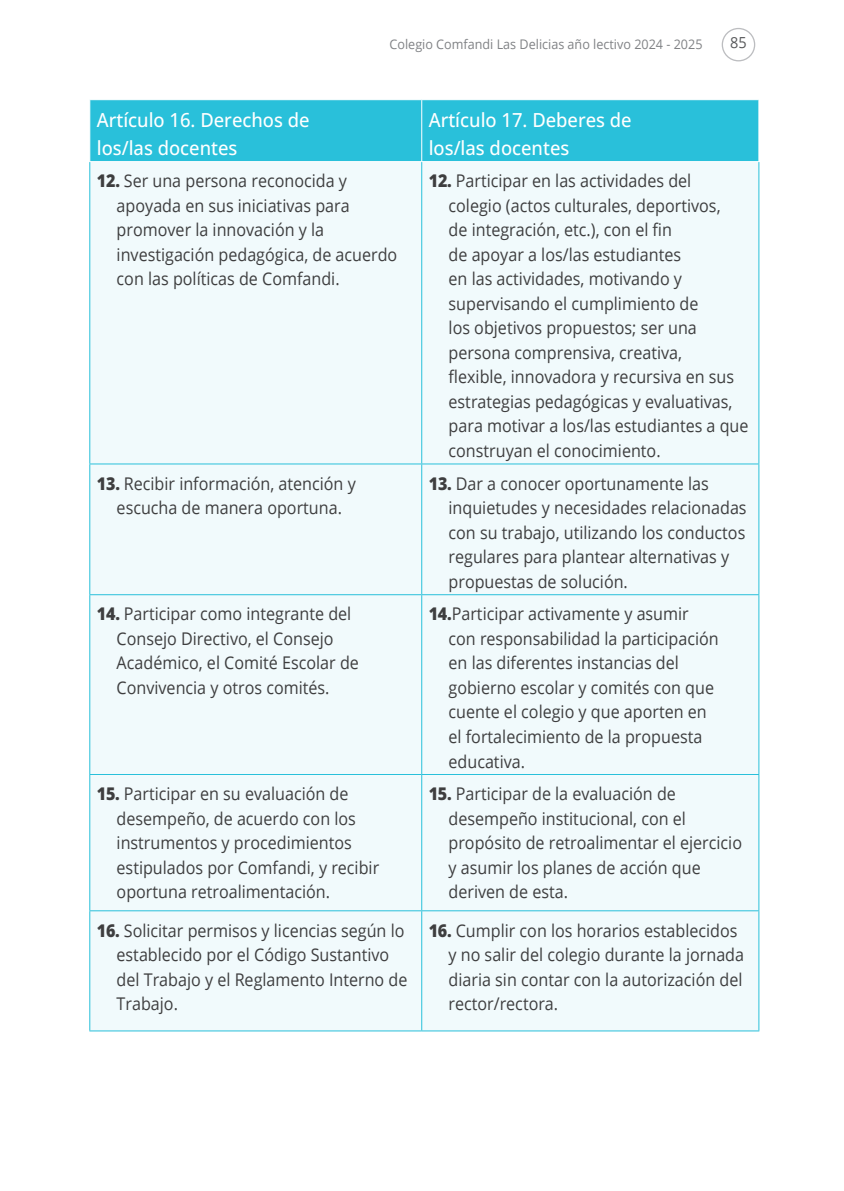
<style>
.page{position:relative;width:844px;height:1191px;background:#fff}
.page>*{position:absolute;margin:0;border:0;box-sizing:border-box;transform-origin:0 0}
.t1{font:500 19.43px/27.3px "Open Sans";color:#fff;scale:.95 1}
.t2{font:17.5px/24.5px "Open Sans";color:#3e3e3f;scale:.92 1}
.t3{font:15.22px "Open Sans";color:#57585a;scale:.95 1}
.t4{font:13.3px "Open Sans";color:#808285;scale:.95 1}
.s1{font-weight:800}
</style>
<div class="page">
<div style="left:721px;top:28px;width:34px;height:33px;border:1px solid #bcbdc0;border-radius:50%"></div>
<div style="left:90px;top:100px;width:668px;height:61px;background:#29c0da"></div>
<div style="left:90px;top:162px;width:668px;height:868px;background:#f1fafc"></div>
<hr style="left:421px;top:100px;width:1px;height:61px;background:#fff">
<hr style="left:89px;top:162px;width:1px;height:301px;background:#29c0da">
<hr style="left:421px;top:162px;width:1px;height:301px;background:#29c0da">
<hr style="left:758px;top:162px;width:1px;height:301px;background:#29c0da">
<hr style="left:89px;top:463px;width:332px;height:1px;background:#29c0da">
<hr style="left:89px;top:464px;width:1px;height:130px;background:#29c0da">
<hr style="left:421px;top:463px;width:338px;height:1px;background:#29c0da">
<hr style="left:421px;top:464px;width:1px;height:130px;background:#29c0da">
<hr style="left:758px;top:464px;width:1px;height:130px;background:#29c0da">
<hr style="left:89px;top:594px;width:332px;height:1px;background:#29c0da">
<hr style="left:89px;top:595px;width:1px;height:179px;background:#29c0da">
<hr style="left:421px;top:594px;width:338px;height:1px;background:#29c0da">
<hr style="left:421px;top:595px;width:1px;height:179px;background:#29c0da">
<hr style="left:758px;top:595px;width:1px;height:179px;background:#29c0da">
<hr style="left:89px;top:774px;width:332px;height:1px;background:#29c0da">
<hr style="left:89px;top:775px;width:1px;height:135px;background:#29c0da">
<hr style="left:421px;top:774px;width:338px;height:1px;background:#29c0da">
<hr style="left:421px;top:775px;width:1px;height:135px;background:#29c0da">
<hr style="left:758px;top:775px;width:1px;height:135px;background:#29c0da">
<hr style="left:89px;top:910px;width:332px;height:1px;background:#29c0da">
<hr style="left:89px;top:911px;width:1px;height:119px;background:#29c0da">
<hr style="left:421px;top:910px;width:338px;height:1px;background:#29c0da">
<hr style="left:421px;top:911px;width:1px;height:119px;background:#29c0da">
<hr style="left:758px;top:911px;width:1px;height:119px;background:#29c0da">
<hr style="left:89px;top:1030px;width:332px;height:1px;background:#29c0da">
<hr style="left:421px;top:1030px;width:338px;height:1px;background:#29c0da">
<p class="t4" style="left:389px;top:35px;width:331px">Colegio Comfandi Las Delicias año lectivo 2024 - 2025</p>
<p class="t3" style="left:730px;top:32px;width:19px">85</p>
<p class="t1" style="left:97px;top:106px;width:225px">Artículo 16. Derechos de los/las docentes</p>
<p class="t1" style="left:428px;top:106px;width:215px">Artículo 17. Deberes de los/las docentes</p>
<p class="t2" style="left:117px;top:168px;width:306px;text-indent:-20px"><span class="s1">12.</span> Ser una persona reconocida y apoyada en sus iniciativas para promover la innovación y la investigación pedagógica, de acuerdo con las políticas de Comfandi.</p>
<p class="t2" style="left:448px;top:168px;width:327px;text-indent:-20px"><span class="s1">12.</span> Participar en las actividades del colegio (actos culturales, deportivos,<br>de integración, etc.), con el fin<br>de apoyar a los/las estudiantes<br>en las actividades, motivando y supervisando el cumplimiento de<br>los objetivos propuestos; ser una persona comprensiva, creativa,<br>flexible, innovadora y recursiva en sus estrategias pedagógicas y evaluativas, para motivar a los/las estudiantes a que construyan el conocimiento.</p>
<p class="t2" style="left:97px;top:470px;width:283px;text-align:center"><span class="s1">13.</span> Recibir información, atención y escucha de manera oportuna.</p>
<p class="t2" style="left:448px;top:470px;width:325px;text-indent:-20px"><span class="s1">13.</span> Dar a conocer oportunamente las inquietudes y necesidades relacionadas con su trabajo, utilizando los conductos regulares para plantear alternativas y propuestas de solución.</p>
<p class="t2" style="left:117px;top:601px;width:265px;text-indent:-20px"><span class="s1">14.</span> Participar como integrante del<br>Consejo Directivo, el Consejo<br>Académico, el Comité Escolar de<br>Convivencia y otros comités.</p>
<p class="t2" style="left:448px;top:601px;width:295px;text-indent:-20px"><span class="s1">14.</span>Participar activamente y asumir con responsabilidad la participación en las diferentes instancias del gobierno escolar y comités con que cuente el colegio y que aporten en el fortalecimiento de la propuesta educativa.</p>
<p class="t2" style="left:117px;top:781px;width:287px;text-indent:-20px"><span class="s1">15.</span> Participar en su evaluación de desempeño, de acuerdo con los instrumentos y procedimientos estipulados por Comfandi, y recibir oportuna retroalimentación.</p>
<p class="t2" style="left:448px;top:781px;width:320px;text-indent:-20px"><span class="s1">15.</span> Participar de la evaluación de desempeño institucional, con el propósito de retroalimentar el ejercicio y asumir los planes de acción que deriven de esta.</p>
<p class="t2" style="left:116px;top:917px;width:317px;text-indent:-20px"><span class="s1">16.</span> Solicitar permisos y licencias según lo establecido por el Código Sustantivo del Trabajo y el Reglamento Interno de<br>Trabajo.</p>
<p class="t2" style="left:448px;top:917px;width:323px;text-indent:-20px"><span class="s1">16.</span> Cumplir con los horarios establecidos y no salir del colegio durante la jornada diaria sin contar con la autorización del rector/rectora.</p>
</div>
